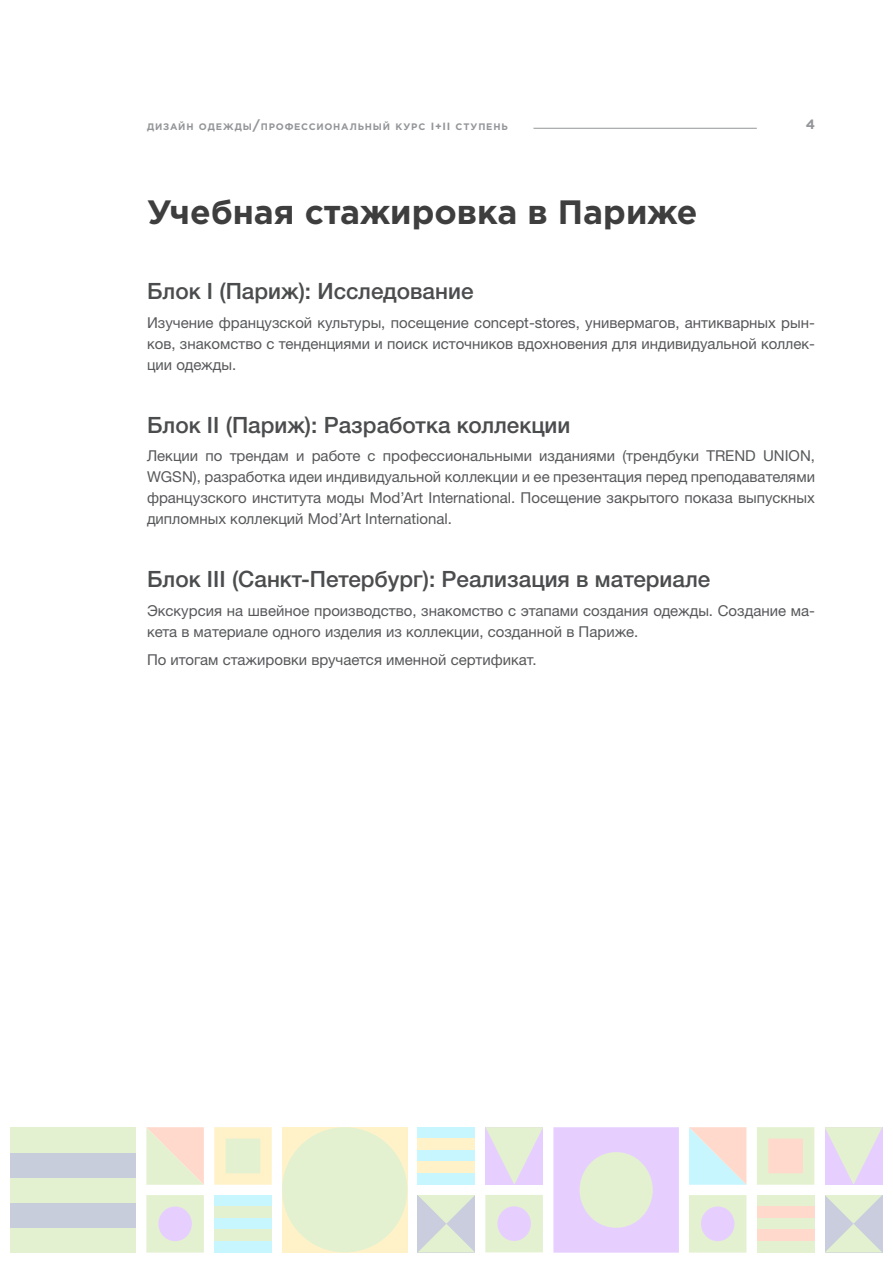
<style>
.page{position:relative;width:893px;height:1263px;background:#fff}
.page>*{position:absolute;margin:0;border:0;box-sizing:border-box;transform-origin:0 0}
.t1{font:700 33.75px "Gotham Pro";color:#3e3e3f}
.t2{font:500 22.5px "Helvetica Neue LTW1 G";color:#4b4c4d}
.t3{font:15px/21px "Helvetica Neue LTW1 G";color:#57585a;text-align:justify}
.t4{font:700 13.5px "Gotham Pro";color:#939598}
.t5{font:700 9.45px "Gotham Pro";letter-spacing:.085em;color:#939598}
.s1{font-size:13.5px}
.s2{font-size:10.5px}
</style>
<div class="page">
<hr style="left:533px;top:128px;width:224px;height:1px;background:#939598">
<svg style="left:214px;top:1127px;width:58px;height:58px;background:#f4f1cb"></svg>
<svg style="left:757px;top:1127px;width:57px;height:58px;background:#ede8ce"></svg>
<svg style="left:553px;top:1127px;width:126px;height:126px;background:#e5d9f2"></svg>
<svg style="left:146px;top:1195px;width:58px;height:57px;background:#e4e7dd"></svg>
<svg style="left:689px;top:1195px;width:57px;height:57px;background:#e3e7dd"></svg>
<svg style="left:485px;top:1195px;width:58px;height:57px;background:#e4e7dd"></svg>
<svg style="left:485px;top:1127px;width:58px;height:58px;background:#e4dfe7"></svg>
<svg style="left:825px;top:1127px;width:57px;height:58px;background:#e4e0e7"></svg>
<div style="left:214px;top:1195px;width:58px;height:11px;background:#c8f6ff"></div>
<div style="left:214px;top:1206px;width:58px;height:12px;background:#e3f1d0"></div>
<div style="left:214px;top:1218px;width:58px;height:11px;background:#c8f6ff"></div>
<div style="left:214px;top:1229px;width:58px;height:12px;background:#e3f1d0"></div>
<div style="left:214px;top:1241px;width:58px;height:12px;background:#c8f6ff"></div>
<div style="left:757px;top:1195px;width:57px;height:11px;background:#e3f1d0"></div>
<div style="left:757px;top:1206px;width:57px;height:12px;background:#ffd9cb"></div>
<div style="left:757px;top:1218px;width:57px;height:11px;background:#e3f1d0"></div>
<div style="left:757px;top:1229px;width:57px;height:12px;background:#ffd9cb"></div>
<div style="left:757px;top:1241px;width:57px;height:12px;background:#e3f1d0"></div>
<div style="left:418px;top:1127px;width:57px;height:12px;background:#c8f6ff"></div>
<div style="left:418px;top:1139px;width:57px;height:11px;background:#fff2c8"></div>
<div style="left:418px;top:1150px;width:57px;height:12px;background:#c8f6ff"></div>
<div style="left:418px;top:1161px;width:57px;height:12px;background:#fff2c8"></div>
<div style="left:418px;top:1173px;width:57px;height:12px;background:#c8f6ff"></div>
<div style="left:11px;top:1227px;width:125px;height:25px;background:#e3f1d0"></div>
<div style="left:11px;top:1202px;width:125px;height:25px;background:#c8cddc"></div>
<div style="left:11px;top:1177px;width:125px;height:25px;background:#e3f1d0"></div>
<div style="left:11px;top:1152px;width:125px;height:25px;background:#c8cddc"></div>
<div style="left:11px;top:1127px;width:125px;height:25px;background:#e3f1d0"></div>
<svg style="left:418px;top:1195px;width:57px;height:57px;background:#d6ded6"></svg>
<svg style="left:825px;top:1195px;width:57px;height:57px;background:#d6dfd6"></svg>
<svg style="left:146px;top:1127px;width:58px;height:58px;background:#f1e5ce"></svg>
<svg style="left:689px;top:1127px;width:57px;height:58px;background:#e3e7e5"></svg>
<div style="left:282px;top:1127px;width:125px;height:125px;background:#fff2c8"></div>
<div style="left:282px;top:1127px;width:125px;height:125px;background:#e3f1d0;border-radius:50%"></div>
<p class="t5" style="left:147px;top:121px;width:362px">дизайн одежды<span class="s1">/</span>профессиональный курс <span class="s2">I+II</span> ступень</p>
<p class="t4" style="left:806px;top:116px;width:11px">4</p>
<h1 class="t1" style="left:147px;top:193px;width:552px">Учебная стажировка в Париже</h1>
<h2 class="t2" style="left:147px;top:278px;width:328px">Блок I (Париж): Исследование</h2>
<p class="t3" style="left:147px;top:312px;width:669px">Изучение французской культуры, посещение concept-stores, универмагов, антикварных рын&shy;ков, знакомство с тенденциями и поиск источников вдохновения для индивидуальной коллек&shy;ции одежды.</p>
<h2 class="t2" style="left:147px;top:411px;width:425px">Блок II (Париж): Разработка коллекции</h2>
<p class="t3" style="left:147px;top:445px;width:669px">Лекции по трендам и работе с профессиональными изданиями (трендбуки TREND UNION, WGSN), разработка идеи индивидуальной коллекции и ее презентация перед преподавателями французского института моды Mod’Art International. Посещение закрытого показа выпускных дипломных коллекций Mod’Art International.</p>
<h2 class="t2" style="left:147px;top:566px;width:565px">Блок III (Санкт-Петербург): Реализация в материале</h2>
<p class="t3" style="left:147px;top:600px;width:669px">Экскурсия на швейное производство, знакомство с этапами создания одежды. Создание ма&shy;кета в материале одного изделия из коллекции, созданной в Париже.</p>
<p class="t3" style="left:147px;top:649px;width:391px">По итогам стажировки вручается именной сертификат.</p>
</div>
